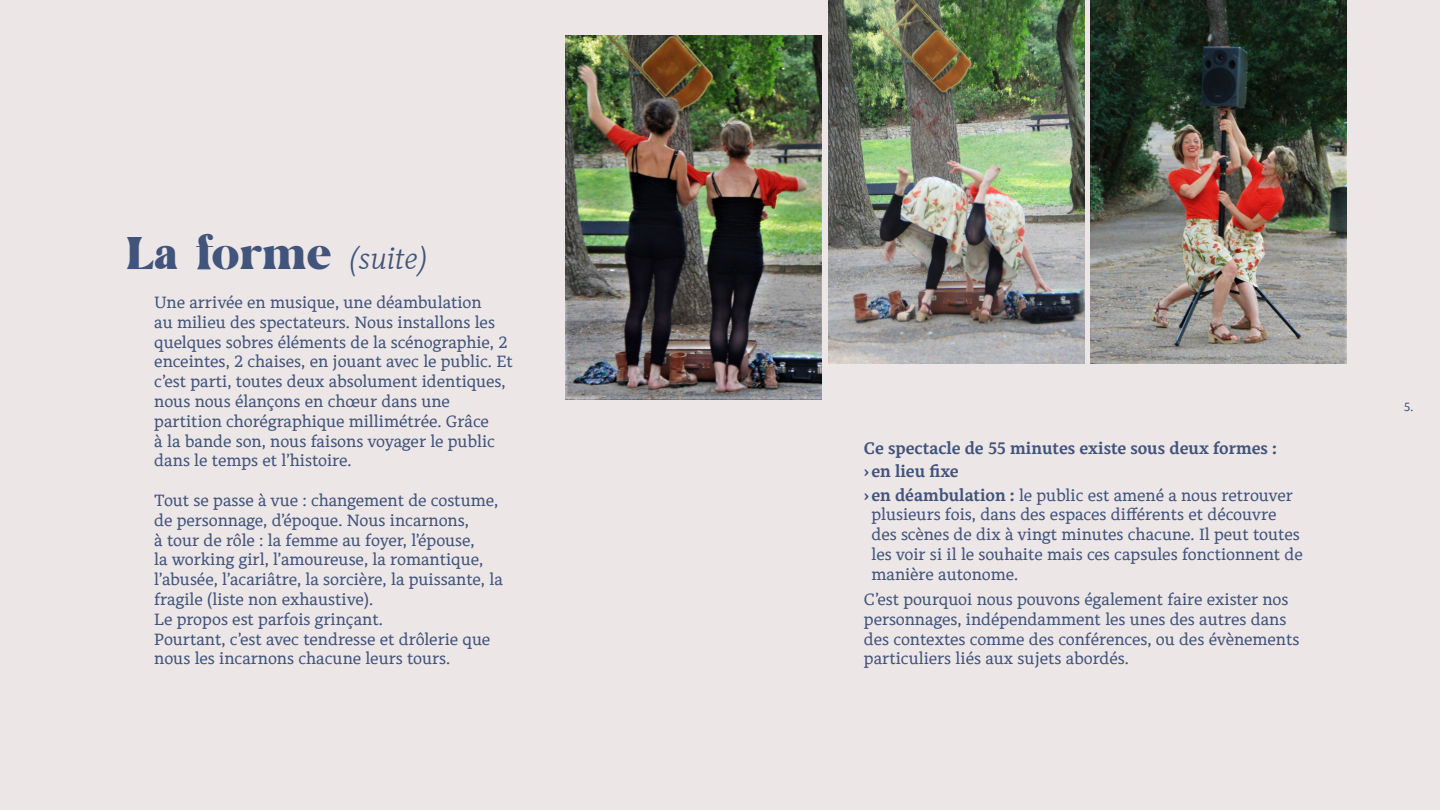
<style>
.page{position:relative;width:1440px;height:810px;background:#ede6e6}
.page>*{position:absolute;margin:0;border:0;box-sizing:border-box;transform-origin:0 0}
.t1{font:45.75px "Palm Springs GRAPHIC";letter-spacing:-.01em;color:#40547c}
.t2{font:16.5px/19.8px "Alkes";color:#40547c}
.t3{font:700 16.5px/23.5px "Alkes";letter-spacing:-.005em;color:#40547c}
.t4{font:12px "Alkes";color:#40547c}
.s1{font-family:"Alkes";font-weight:300;font-style:italic;font-size:30px}
.s2{font-weight:400}
</style>
<div class="page">
<img style="left:566px;top:36px;width:256px;height:363px">
<img style="left:828px;top:0;width:256px;height:364px">
<img style="left:1091px;top:0;width:256px;height:364px">
<h1 class="t1" style="left:126px;top:214px;width:302px">La forme <span class="s1">(suite)</span></h1>
<p class="t2" style="left:154px;top:292px;width:360px">Une arrivée en musique, une déambulation<br>au milieu des spectateurs. Nous installons les quelques sobres éléments de la scénographie, 2 enceintes, 2 chaises, en jouant avec le public. Et c’est parti, toutes deux absolument identiques, nous nous élançons en chœur dans une partition chorégraphique millimétrée. Grâce<br>à la bande son, nous faisons voyager le public dans le temps et l’histoire.</p>
<p class="t2" style="left:154px;top:490px;width:350px">Tout se passe à vue : changement de costume, de personnage, d’époque. Nous incarnons,<br>à tour de rôle : la femme au foyer, l’épouse,<br>la working girl, l’amoureuse, la romantique, l’abusée, l’acariâtre, la sorcière, la puissante, la fragile (liste non exhaustive).<br>Le propos est parfois grinçant.<br>Pourtant, c’est avec tendresse et drôlerie que nous les incarnons chacune leurs tours.</p>
<p class="t3" style="left:864px;top:436px;width:430px">Ce spectacle de 55 minutes existe sous deux formes : ›en lieu fixe<br>›en déambulation : <span class="s2">le public est amené a nous retrouver</span></p>
<p class="t2" style="left:872px;top:504px;width:433px">plusieurs fois, dans des espaces différents et découvre des scènes de dix à vingt minutes chacune. Il peut toutes les voir si il le souhaite mais ces capsules fonctionnent de manière autonome.</p>
<p class="t2" style="left:864px;top:589px;width:437px">C’est pourquoi nous pouvons également faire exister nos personnages, indépendamment les unes des autres dans des contextes comme des conférences, ou des évènements particuliers liés aux sujets abordés.</p>
<p class="t4" style="left:1404px;top:399px;width:11px">5.</p>
</div>
